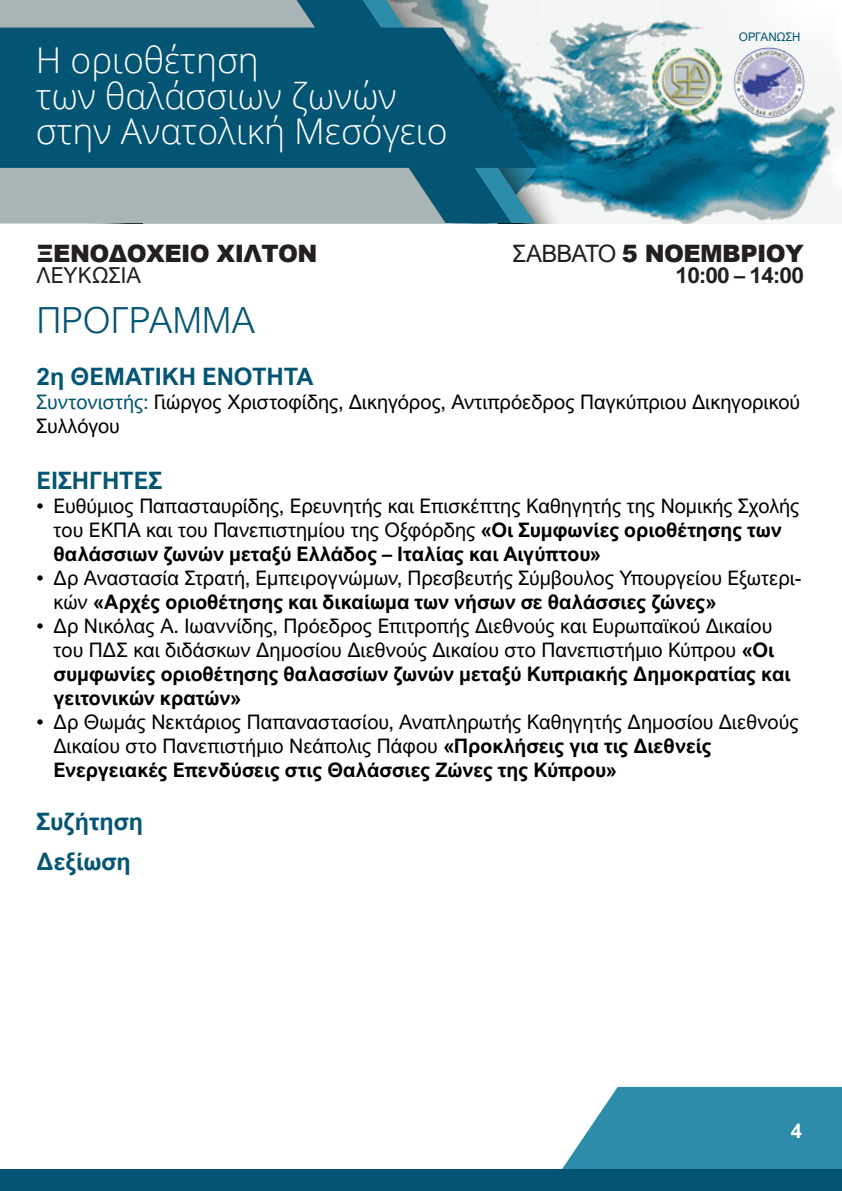
<style>
.page{position:relative;width:842px;height:1191px;background:#fff}
.page>*{position:absolute;margin:0;border:0;box-sizing:border-box;transform-origin:0 0}
.t1{font:300 36px "Arial Nova";color:#045573}
.t2{font:300 35.6px/35.6px "Open Sans";color:#fff}
.t3{font:700 24px/40px "Arial Nova";color:#045573}
.t4{font:900 24px "Arial";letter-spacing:-.025em;color:#231f20}
.t5{font:700 22px "Arial Nova";letter-spacing:-.025em;color:#231f20}
.t6{font:22px "Arial Nova";color:#231f20}
.t7{font:20px/24px "Arial Nova";color:#000}
.t8{font:700 20px "Arial Nova";color:#fff}
.t9{font:11.8px "Arial Nova";letter-spacing:-.01em;color:#045573}
.s1{font-family:"Arial Nova";font-weight:400}
.s2{color:#045573}
.s3{font-weight:700}
</style>
<div class="page">
<img style="left:606px;top:0;width:236px;height:223px">
<svg style="left:535px;top:0;width:71px;height:223px"></svg>
<svg style="left:511px;top:0;width:24px;height:223px"></svg>
<svg style="left:446px;top:0;width:65px;height:223px;background:#3b8096"></svg>
<svg style="left:0;top:0;width:446px;height:223px;background:#96abaf"></svg>
<svg style="left:0;top:28px;width:537px;height:140px;background:#0d5b78"></svg>
<img style="left:734px;top:47px;width:70px;height:71px;border-radius:35px">
<svg style="left:562px;top:1087px;width:280px;height:82px;background:#4398b3"></svg>
<div style="left:0;top:1169px;width:842px;height:22px;background:#045573"></div>
<img style="left:650px;top:46px;width:74px;height:78px">
<h2 class="t2" style="left:36px;top:41px;width:413px">Η οριοθέτηση<br>των θαλάσσιων ζωνών στην Ανατολική Μεσόγειο</h2>
<p class="t4" style="left:37px;top:236px;width:283px">ΞΕΝΟΔΟΧΕΙΟ ΧΙΛΤΟΝ</p>
<p class="t6" style="left:37px;top:262px;width:106px">ΛΕΥΚΩΣΙΑ</p>
<p class="t9" style="left:739px;top:30px;width:63px">ΟΡΓΑΝΩΣΗ</p>
<p class="t4" style="left:513px;top:236px;width:293px"><span class="s1">ΣΑΒΒΑΤΟ</span> 5 ΝΟΕΜΒΡΙΟΥ</p>
<p class="t5" style="left:675px;top:262px;width:130px">10:00 – 14:00</p>
<h1 class="t1" style="left:37px;top:299px;width:220px">ΠΡΟΓΡΑΜΜΑ</h1>
<p class="t3" style="left:37px;top:357px;width:279px">2η ΘΕΜΑΤΙΚΗ ΕΝΟΤΗΤΑ</p>
<p class="t7" style="left:37px;top:390px;width:765px"><span class="s2">Συντονιστής:</span> Γιώργος Χριστοφίδης, Δικηγόρος, Αντιπρόεδρος Παγκύπριου Δικηγορικού<br>Συλλόγου</p>
<p class="t3" style="left:37px;top:460px;width:128px">ΕΙΣΗΓΗΤΕΣ</p>
<p class="t7" style="left:54px;top:493px;width:747px;text-indent:-17px">• Ευθύμιος Παπασταυρίδης, Ερευνητής και Επισκέπτης Καθηγητής της Νομικής Σχολής του ΕΚΠΑ και του Πανεπιστημίου της Οξφόρδης <span class="s3">«Οι Συμφωνίες οριοθέτησης των θαλάσσιων ζωνών μεταξύ Ελλάδος – Ιταλίας και Αιγύπτου»</span></p>
<p class="t7" style="left:54px;top:565px;width:749px;text-indent:-17px">• Δρ Αναστασία Στρατή, Εμπειρογνώμων, Πρεσβευτής Σύμβουλος Υπουργείου Εξωτερι&shy;κών <span class="s3">«Αρχές οριοθέτησης και δικαίωμα των νήσων σε θαλάσσιες ζώνες»</span></p>
<p class="t7" style="left:54px;top:613px;width:738px;text-indent:-17px">• Δρ Νικόλας Α. Ιωαννίδης, Πρόεδρος Επιτροπής Διεθνούς και Ευρωπαϊκού Δικαίου του ΠΔΣ και διδάσκων Δημοσίου Διεθνούς Δικαίου στο Πανεπιστήμιο Κύπρου <span class="s3">«Οι συμφωνίες οριοθέτησης θαλασσίων ζωνών μεταξύ Κυπριακής Δημοκρατίας και γειτονικών κρατών»</span></p>
<p class="t7" style="left:54px;top:709px;width:746px;text-indent:-17px">• Δρ Θωμάς Νεκτάριος Παπαναστασίου, Αναπληρωτής Καθηγητής Δημοσίου Διεθνούς<br>Δικαίου στο Πανεπιστήμιο Νεάπολις Πάφου <span class="s3">«Προκλήσεις για τις Διεθνείς<br>Ενεργειακές Επενδύσεις στις Θαλάσσιες Ζώνες της Κύπρου»</span></p>
<p class="t3" style="left:37px;top:801px;width:108px">Συζήτηση<br>Δεξίωση</p>
<p class="t8" style="left:791px;top:1119px;width:13px">4</p>
</div>
